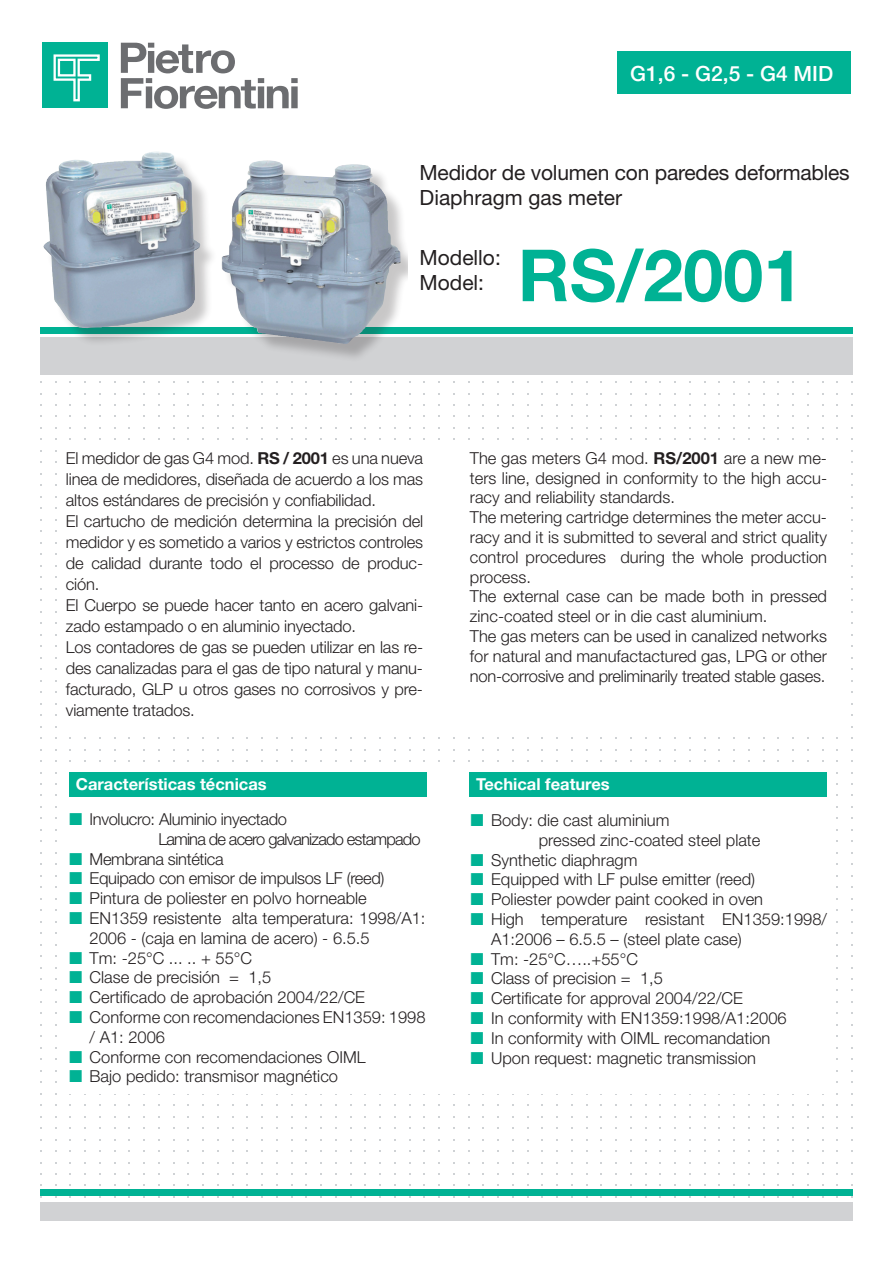
<style>
.page{position:relative;width:893px;height:1263px;background:#fff}
.page>*{position:absolute;margin:0;border:0;box-sizing:border-box;transform-origin:0 0}
.t1{font:700 72px "Helvetica Neue";color:#00b294}
.t2{font:21px/25.2px "Helvetica Neue";letter-spacing:-.01em;color:#231f20}
.t3{font:500 21px "Helvetica Neue";color:#fff}
.t4{font:300 16.5px/21px "Helvetica Neue";color:#231f20}
.t5{font:300 16.5px "Helvetica Neue";letter-spacing:-.02em;color:#231f20}
.t6{font:700 16.5px "Helvetica Neue";color:#fff}
.t7{font:300 16.5px "Helvetica Neue";letter-spacing:-.05em;color:#231f20}
.s1{font-weight:700}
</style>
<div class="page">
<div style="left:40px;top:337px;width:813px;height:37px;background:#d1d2d4"></div>
<div style="left:40px;top:327px;width:813px;height:7px;background:#00b294"></div>
<div style="left:40px;top:1202px;width:813px;height:18px;background:#d1d2d4"></div>
<div style="left:40px;top:1190px;width:813px;height:6px;background:#00b294"></div>
<div style="left:617px;top:51px;width:233px;height:42px;background:#00b294"></div>
<div style="left:45px;top:153px;width:362px;height:213px;background:#231f20;opacity:.25"></div>
<img style="left:43px;top:152px;width:143px;height:176px">
<div style="left:69px;top:772px;width:358px;height:25px;background:#00b294"></div>
<div style="left:470px;top:772px;width:357px;height:25px;background:#00b294"></div>
<div style="left:43px;top:43px;width:65px;height:65px;background:#00b294"></div>
<svg style="left:53px;top:54px;width:47px;height:48px"></svg>
<svg style="left:179px;top:44px;width:14px;height:29px"></svg>
<svg style="left:196px;top:50px;width:15px;height:23px"></svg>
<svg style="left:211px;top:50px;width:24px;height:23px"></svg>
<svg style="left:121px;top:43px;width:25px;height:65px"></svg>
<svg style="left:146px;top:43px;width:33px;height:66px"></svg>
<svg style="left:180px;top:86px;width:14px;height:22px"></svg>
<svg style="left:194px;top:86px;width:24px;height:23px"></svg>
<svg style="left:219px;top:86px;width:22px;height:22px"></svg>
<svg style="left:241px;top:80px;width:15px;height:29px"></svg>
<svg style="left:258px;top:78px;width:6px;height:30px"></svg>
<svg style="left:267px;top:86px;width:22px;height:22px"></svg>
<svg style="left:291px;top:78px;width:7px;height:30px"></svg>
<p class="t3" style="left:630px;top:61px;width:205px">G1,6 - G2,5 - G4 MID</p>
<p class="t2" style="left:420px;top:159px;width:432px">Medidor de volumen con paredes deformables<br>Diaphragm gas meter</p>
<p class="t2" style="left:420px;top:244px;width:83px">Modello:<br>Model:</p>
<h1 class="t1" style="left:518px;top:231px;width:287px">RS/2001</h1>
<p class="t4" style="left:66px;top:447px;width:359px">El medidor de gas G4 mod. <span class="s1">RS / 2001</span> es una nueva linea de medidores, diseñada de acuerdo a los mas altos estándares de precisión y confiabilidad.<br>El cartucho de medición determina la precisión del medidor y es sometido a varios y estrictos controles de calidad durante todo el processo de produc&shy;ción.<br>El Cuerpo se puede hacer tanto en acero galvani&shy;zado estampado o en aluminio inyectado.<br>Los contadores de gas se pueden utilizar en las re&shy;des canalizadas para el gas de tipo natural y manu&shy;facturado, GLP u otros gases no corrosivos y pre&shy;viamente tratados.</p>
<p class="t4" style="left:470px;top:448px;width:359px;line-height:19.8px">The gas meters G4 mod. <span class="s1">RS/2001</span> are a new me&shy;ters line, designed in conformity to the high accu&shy;racy and reliability standards.<br>The metering cartridge determines the meter accu&shy;racy and it is submitted to several and strict quality control procedures during the whole production process.<br>The external case can be made both in pressed zinc-coated steel or in die cast aluminium.<br>The gas meters can be used in canalized networks for natural and manufactactured gas, LPG or other non-corrosive and preliminarily treated stable gases.</p>
<p class="t6" style="left:76px;top:774px;width:192px">Características técnicas</p>
<p class="t6" style="left:476px;top:774px;width:135px">Techical features</p>
<p class="t5" style="left:90px;top:809px;width:199px">Involucro: Aluminio inyectado</p>
<p class="t7" style="left:158px;top:829px;width:264px">Lamina de acero galvanizado estampado</p>
<p class="t5" style="left:90px;top:848px;width:136px">Membrana sintética</p>
<p class="t5" style="left:90px;top:868px;width:296px">Equipado con emisor de impulsos LF (reed)</p>
<p class="t4" style="left:90px;top:887px;width:279px">Pintura de poliester en polvo horneable</p>
<p class="t4" style="left:90px;top:907px;width:337px">EN1359 resistente alta temperatura: 1998/A1:</p>
<p class="t4" style="left:90px;top:927px;width:282px">2006 - (caja en lamina de acero) - 6.5.5</p>
<p class="t4" style="left:90px;top:947px;width:164px">Tm: -25°C ... .. + 55°C</p>
<p class="t4" style="left:90px;top:967px;width:183px">Clase de precisión = 1,5</p>
<p class="t4" style="left:90px;top:986px;width:277px">Certificado de aprobación 2004/22/CE</p>
<p class="t4" style="left:90px;top:1006px;width:337px">Conforme con recomendaciones EN1359: 1998</p>
<p class="t4" style="left:90px;top:1026px;width:77px">/ A1: 2006</p>
<p class="t4" style="left:90px;top:1046px;width:278px">Conforme con recomendaciones OIML</p>
<p class="t4" style="left:90px;top:1066px;width:250px">Bajo pedido: transmisor magnético</p>
<p class="t4" style="left:491px;top:809px;width:180px">Body: die cast aluminium</p>
<p class="t4" style="left:539px;top:829px;width:223px">pressed zinc-coated steel plate</p>
<p class="t4" style="left:491px;top:849px;width:148px">Synthetic diaphragm</p>
<p class="t4" style="left:491px;top:869px;width:266px">Equipped with LF pulse emitter (reed)</p>
<p class="t4" style="left:491px;top:888px;width:274px">Poliester powder paint cooked in oven</p>
<p class="t4" style="left:491px;top:908px;width:337px">High temperature resistant EN1359:1998/</p>
<p class="t4" style="left:491px;top:928px;width:252px">A1:2006 – 6.5.5 – (steel plate case)</p>
<p class="t4" style="left:491px;top:948px;width:148px">Tm: -25°C…..+55°C</p>
<p class="t4" style="left:491px;top:968px;width:173px">Class of precision = 1,5</p>
<p class="t4" style="left:491px;top:987px;width:253px">Certificate for approval 2004/22/CE</p>
<p class="t4" style="left:491px;top:1007px;width:297px">In conformity with EN1359:1998/A1:2006</p>
<p class="t4" style="left:491px;top:1027px;width:281px">In conformity with OIML recomandation</p>
<p class="t4" style="left:491px;top:1047px;width:266px">Upon request: magnetic transmission</p>
</div>
